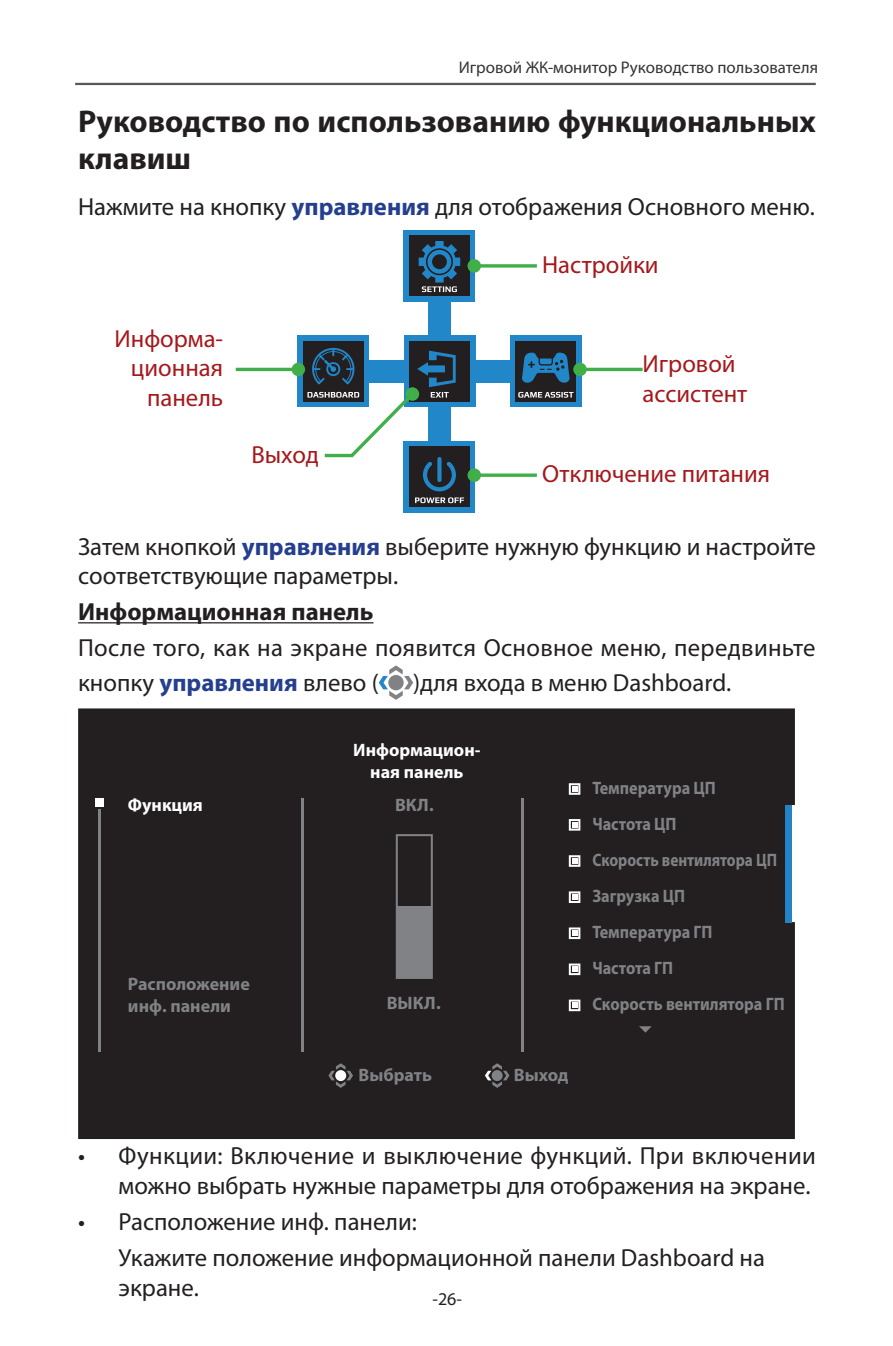
<style>
.page{position:relative;width:893px;height:1346px;background:#fff}
.page>*{position:absolute;margin:0;border:0;box-sizing:border-box;transform-origin:0 0}
.段落样式2{font:700 31.5px/37.8px "Myriad Pro";color:#231f20}
.t1{font:24.75px/29.7px "Myriad Pro";color:#231f20}
.t2{font:24.75px/29.7px "Myriad Pro";color:#a5181b}
.t3{font:700 24.75px "Myriad Pro";color:#231f20}
.t4{font:700 18px "Myriad Pro";color:#808285;scale:.9 1}
.t5{font:700 18px/21.6px "Myriad Pro";color:#808285}
.t6{font:700 18px/21.6px "Myriad Pro";color:#fff;text-align:center}
.t7{font:700 18px "Myriad Pro";color:#808285;scale:.85 1}
.t8{font:18px "Myriad Pro";color:#231f20}
.t9{font:16.88px "Myriad Pro";color:#333}
.s1{font-weight:700;color:#253f8e}
</style>
<div class="page">
<hr style="left:75px;top:83px;width:741px;height:2px;background:#57585a">
<hr style="left:78px;top:622px;width:295px;height:1px;background:#231f20">
<svg style="left:379px;top:665px;width:34px;height:35px"></svg>
<div style="left:78px;top:708px;width:717px;height:431px;background:#231f20"></div>
<div style="left:785px;top:805px;width:7px;height:117px;background:#2284c6"></div>
<svg style="left:328px;top:1063px;width:25px;height:25px"></svg>
<svg style="left:485px;top:1063px;width:24px;height:25px"></svg>
<svg style="left:396px;top:834px;width:37px;height:145px"></svg>
<div style="left:397px;top:907px;width:35px;height:71px;background:#808285"></div>
<svg style="left:639px;top:1026px;width:13px;height:6px"></svg>
<hr style="left:98px;top:809px;width:2px;height:243px;background:#808285">
<div style="left:95px;top:798px;width:9px;height:8px;background:#fff"></div>
<hr style="left:302px;top:798px;width:2px;height:254px;background:#808285">
<hr style="left:521px;top:798px;width:2px;height:254px;background:#808285">
<svg style="left:569px;top:783px;width:11px;height:12px"></svg>
<svg style="left:569px;top:819px;width:11px;height:11px"></svg>
<svg style="left:569px;top:855px;width:11px;height:12px"></svg>
<svg style="left:569px;top:891px;width:11px;height:12px"></svg>
<svg style="left:569px;top:927px;width:11px;height:12px"></svg>
<svg style="left:569px;top:963px;width:11px;height:12px"></svg>
<svg style="left:569px;top:999px;width:11px;height:12px"></svg>
<div style="left:428px;top:293px;width:23px;height:156px;background:#2287c8"></div>
<div style="left:361px;top:360px;width:157px;height:22px;background:#2287c8"></div>
<div style="left:404px;top:335px;width:71px;height:72px;background:#2287c8"></div>
<div style="left:409px;top:341px;width:61px;height:60px;background:#231f20"></div>
<div style="left:404px;top:230px;width:71px;height:71px;background:#2287c8"></div>
<div style="left:409px;top:235px;width:61px;height:61px;background:#231f20"></div>
<svg style="left:419px;top:241px;width:41px;height:51px"></svg>
<div style="left:404px;top:441px;width:71px;height:71px;background:#2287c8"></div>
<div style="left:409px;top:446px;width:61px;height:61px;background:#231f20"></div>
<svg style="left:415px;top:497px;width:49px;height:6px"></svg>
<div style="left:510px;top:335px;width:72px;height:72px;background:#2287c8"></div>
<div style="left:515px;top:341px;width:61px;height:60px;background:#231f20"></div>
<svg style="left:518px;top:392px;width:55px;height:6px"></svg>
<svg style="left:522px;top:353px;width:48px;height:30px"></svg>
<div style="left:297px;top:335px;width:72px;height:72px;background:#2287c8"></div>
<div style="left:303px;top:341px;width:61px;height:60px;background:#231f20"></div>
<hr style="left:580px;top:368px;width:63px;height:3px;background:#40ae49">
<div style="left:573px;top:363px;width:14px;height:13px;background:#40ae49;border-radius:50%"></div>
<svg style="left:481px;top:264px;width:56px;height:4px"></svg>
<div style="left:467px;top:259px;width:14px;height:14px;background:#40ae49;border-radius:50%"></div>
<svg style="left:481px;top:473px;width:56px;height:4px"></svg>
<div style="left:467px;top:468px;width:14px;height:14px;background:#40ae49;border-radius:50%"></div>
<hr style="left:236px;top:368px;width:62px;height:3px;background:#40ae49">
<div style="left:292px;top:363px;width:13px;height:13px;background:#40ae49;border-radius:50%"></div>
<svg style="left:307px;top:348px;width:149px;height:143px"></svg>
<div style="left:406px;top:387px;width:13px;height:14px;background:#40ae49;border-radius:50%"></div>
<p class="t9" style="left:459px;top:57px;width:361px">Игровой ЖК-монитор Руководство пользователя</p>
<p class="段落样式2" style="left:78px;top:101px;width:739px">Руководство по использованию функциональных клавиш</p>
<p class="t1" style="left:78px;top:192px;width:738px">Нажмите на кнопку <span class="s1">управления</span> для отображения Основного меню.</p>
<p class="t2" style="left:115px;top:323px;width:110px;text-align:right">Информа&shy;ционная панель</p>
<p class="t2" style="left:251px;top:439px;width:69px">Выход</p>
<p class="t2" style="left:542px;top:249px;width:118px">Настройки</p>
<p class="t2" style="left:643px;top:348px;width:106px">Игровой ассистент</p>
<p class="t2" style="left:542px;top:458px;width:230px">Отключение питания</p>
<p class="t1" style="left:78px;top:531px;width:739px">Затем кнопкой <span class="s1">управления</span> выберите нужную функцию и настройте соответствующие параметры.</p>
<p class="t3" style="left:78px;top:596px;width:297px">Информационная панель</p>
<p class="t1" style="left:78px;top:630px;width:739px;line-height:34.6px">После того, как на экране появится Основное меню, передвиньте кнопку <span class="s1">управления</span> влево (</p>
<p class="t1" style="left:413px;top:667px;width:319px">)для входа в меню Dashboard.</p>
<p class="t6" style="left:128px;top:794px;width:76px">Функция</p>
<p class="t5" style="left:128px;top:972px;width:123px">Расположение инф. панели</p>
<p class="t6" style="left:353px;top:739px;width:129px">Информацион&shy;ная панель</p>
<p class="t5" style="left:395px;top:794px;width:40px">ВКЛ.</p>
<p class="t5" style="left:387px;top:992px;width:56px">ВЫКЛ.</p>
<p class="t5" style="left:359px;top:1063px;width:75px">Выбрать</p>
<p class="t5" style="left:514px;top:1064px;width:56px">Выход</p>
<p class="t4" style="left:592px;top:776px;width:139px">Температура ЦП</p>
<p class="t4" style="left:592px;top:812px;width:95px">Частота ЦП</p>
<p class="t7" style="left:592px;top:848px;width:219px">Скорость вентилятора ЦП</p>
<p class="t4" style="left:592px;top:884px;width:105px">Загрузка ЦП</p>
<p class="t4" style="left:592px;top:920px;width:135px">Температура ГП</p>
<p class="t4" style="left:592px;top:956px;width:91px">Частота ГП</p>
<p class="t4" style="left:592px;top:992px;width:215px">Скорость вентилятора ГП</p>
<p class="t1" style="left:78px;top:1141px;width:739px;text-align:right">• Функции: Включение и выключение функций. При включении можно выбрать нужные параметры для отображения на экране.</p>
<p class="t1" style="left:78px;top:1207px;width:340px">• Расположение инф. панели:</p>
<p class="t1" style="left:119px;top:1243px;width:648px">Укажите положение информационной панели Dashboard на экране.</p>
<p class="t8" style="left:432px;top:1288px;width:31px">-26-</p>
</div>
